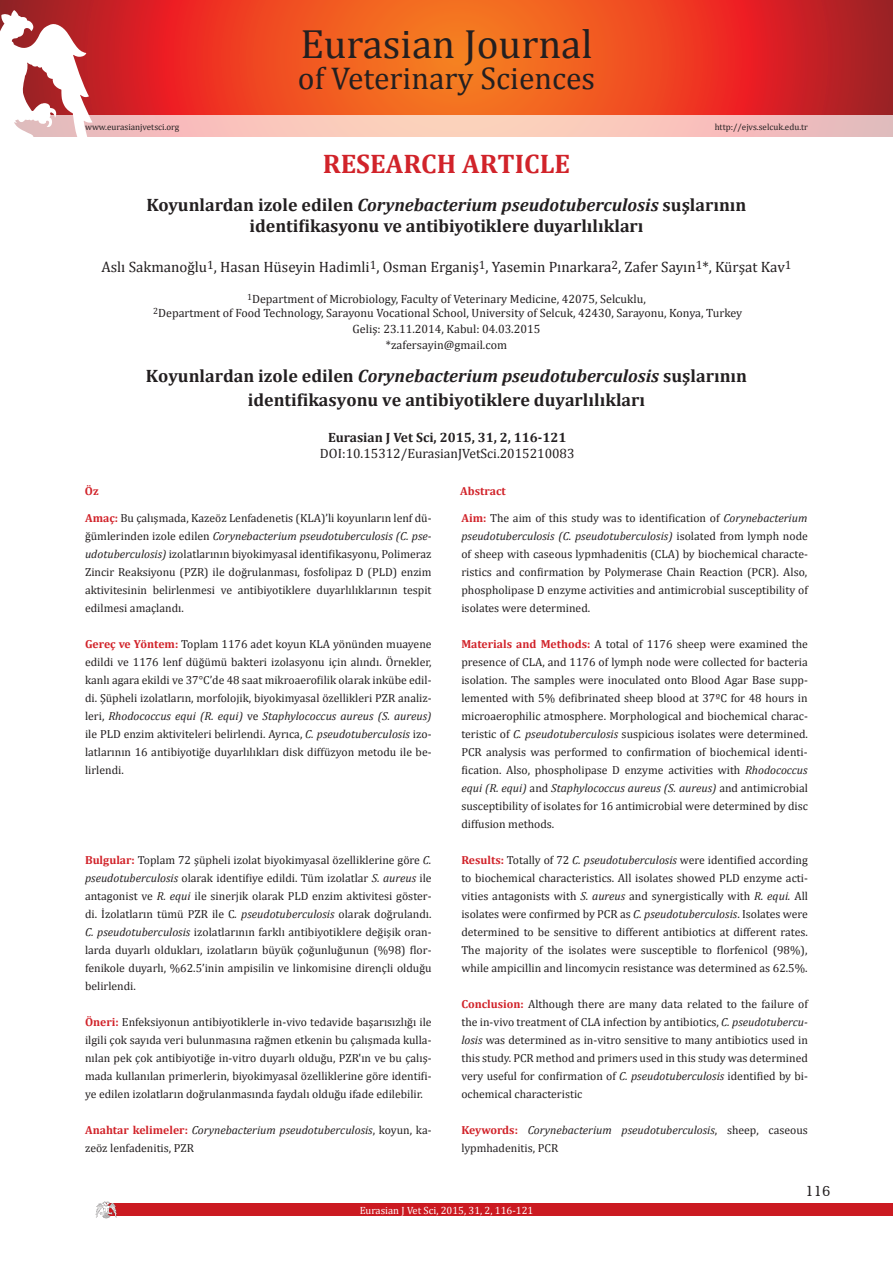
<style>
.page{position:relative;width:893px;height:1263px;background:#fff}
.page>*{position:absolute;margin:0;border:0;box-sizing:border-box;transform-origin:0 0}
.t1{font:41.1px "Cambria";color:#231f20}
.t2{font:31.65px "Cambria";color:#231f20}
.t3{font:700 27px "Cambria";color:#d1232a}
.t4{font:700 18px/21.6px "Cambria";color:#231f20;text-align:center}
.t5{font:15px "Cambria";color:#231f20}
.t6{font:15px "Humanist Slabserif 712 BT";color:#231f20}
.t7{font:13.5px/16.2px "Cambria";color:#231f20;text-align:center}
.t8{font:12px/14.4px "Cambria";color:#231f20;text-align:center}
.t9{font:11.7px/18px "Cambria";color:#231f20;text-align:justify}
.t10{font:italic 11.7px/18px "Cambria";color:#231f20}
.t11{font:700 11.7px "Cambria";color:#d1232a}
.t12{font:10.5px "Cambria";color:#fff}
.t13{font:9px "Cambria";color:#231f20}
.s1{font-style:italic}
.s2{font-weight:700}
.s3{font-weight:700;color:#d1232a}
.s4{font-weight:700;font-style:normal;color:#d1232a}
.s5{font-style:normal}
</style>
<div class="page">
<svg style="left:0;top:0;width:893px;height:115px;background:#e44422"></svg>
<div style="left:106px;top:1203px;width:787px;height:13px;background:#cb1a21"></div>
<svg style="left:0;top:10px;width:92px;height:127px"></svg>
<svg style="left:96px;top:1201px;width:21px;height:17px"></svg>
<svg style="left:0;top:115px;width:893px;height:21px;background:#f5c7bf"></svg>
<p class="t1" style="left:300px;top:19px;width:294px">Eurasian Journal</p>
<p class="t2" style="left:298px;top:60px;width:299px">of Veterinary Sciences</p>
<p class="t13" style="left:85px;top:121px;width:96px">www.eurasianjvetsci.org</p>
<p class="t13" style="left:715px;top:121px;width:95px">http://ejvs.selcuk.edu.tr</p>
<p class="t3" style="left:323px;top:145px;width:249px">RESEARCH ARTICLE</p>
<p class="t4" style="left:147px;top:193px;width:601px">Koyunlardan izole edilen <span class="s1">Corynebacterium pseudotuberculosis</span> suşlarının identifikasyonu ve antibiyotiklere duyarlılıkları</p>
<p class="t5" style="left:101px;top:258px;width:692px">Aslı Sakmanoğlu<sup>1</sup>, Hasan Hüseyin Hadimli<sup>1</sup>, Osman Erganiş<sup>1</sup>, Yasemin Pınarkara<sup>2</sup>, Zafer Sayın<sup>1</sup>*, Kürşat Kav<sup>1</sup></p>
<p class="t8" style="left:153px;top:292px;width:591px"><sup>1</sup>Department of Microbiology, Faculty of Veterinary Medicine, 42075, Selcuklu,<br><sup>2</sup>Department of Food Technology, Sarayonu Vocational School, University of Selcuk, 42430, Sarayonu, Konya, Turkey</p>
<p class="t8" style="left:353px;top:321px;width:189px;line-height:15.9px">Geliş: 23.11.2014, Kabul: 04.03.2015 *zafersayin@gmail.com</p>
<p class="t4" style="left:146px;top:364px;width:603px;line-height:23.9px">Koyunlardan izole edilen <span class="s1">Corynebacterium pseudotuberculosis</span> suşlarının identifikasyonu ve antibiyotiklere duyarlılıkları</p>
<p class="t7" style="left:320px;top:429px;width:256px"><span class="s2">Eurasian J Vet Sci, 2015, 31, 2, 116-121<br></span>DOI:10.15312/EurasianJVetSci.2015210083</p>
<p class="t11" style="left:85px;top:482px;width:15px">Öz</p>
<p class="t9" style="left:85px;top:509px;width:348px"><span class="s3">Amaç:</span> Bu çalışmada, Kazeöz Lenfadenetis (KLA)’li koyunların lenf dü&shy;ğümlerinden izole edilen <span class="s1">Corynebacterium pseudotuberculosis (C. pse&shy;udotuberculosis)</span> izolatlarının biyokimyasal identifikasyonu, Polimeraz Zincir Reaksiyonu (PZR) ile doğrulanması, fosfolipaz D (PLD) enzim aktivitesinin belirlenmesi ve antibiyotiklere duyarlılıklarının tespit edilmesi amaçlandı.</p>
<p class="t9" style="left:85px;top:635px;width:348px"><span class="s3">Gereç ve Yöntem:</span> Toplam 1176 adet koyun KLA yönünden muayene edildi ve 1176 lenf düğümü bakteri izolasyonu için alındı. Örnekler, kanlı agara ekildi ve 37°C’de 48 saat mikroaerofilik olarak inkübe edil&shy;di. Şüpheli izolatların, morfolojik, biyokimyasal özellikleri PZR analiz&shy;leri, <span class="s1">Rhodococcus equi (R. equi)</span> ve <span class="s1">Staphylococcus aureus (S. aureus) </span>ile PLD enzim aktiviteleri belirlendi. Ayrıca, <span class="s1">C. pseudotuberculosis</span> izo&shy;latlarının 16 antibiyotiğe duyarlılıkları disk diffüzyon metodu ile be&shy;lirlendi.</p>
<p class="t9" style="left:85px;top:851px;width:348px"><span class="s3">Bulgular:</span> Toplam 72 şüpheli izolat biyokimyasal özelliklerine göre <span class="s1">C. pseudotuberculosis</span> olarak identifiye edildi. Tüm izolatlar <span class="s1">S. aureus</span> ile antagonist ve <span class="s1">R. equi</span> ile sinerjik olarak PLD enzim aktivitesi göster&shy;di. İzolatların tümü PZR ile C<span class="s1">. pseudotuberculosis</span> olarak doğrulandı.<br><span class="s1">C. pseudotuberculosis</span> izolatlarının farklı antibiyotiklere değişik oran&shy;larda duyarlı oldukları, izolatların büyük çoğunluğunun (%98) flor&shy;fenikole duyarlı, %62.5’inin ampisilin ve linkomisine dirençli olduğu belirlendi.</p>
<p class="t9" style="left:85px;top:1013px;width:348px"><span class="s3">Öneri:</span> Enfeksiyonun antibiyotiklerle in-vivo tedavide başarısızlığı ile ilgili çok sayıda veri bulunmasına rağmen etkenin bu çalışmada kulla&shy;nılan pek çok antibiyotiğe in-vitro duyarlı olduğu, PZR'ın ve bu çalış&shy;mada kullanılan primerlerin, biyokimyasal özelliklerine göre identifi&shy;ye edilen izolatların doğrulanmasında faydalı olduğu ifade edilebilir.</p>
<p class="t10" style="left:85px;top:1120px;width:348px"><span class="s4">Anahtar kelimeler:</span> Corynebacterium pseudotuberculosis<span class="s5">, koyun, ka&shy;zeöz lenfadenitis, PZR</span></p>
<p class="t11" style="left:460px;top:482px;width:47px">Abstract</p>
<p class="t9" style="left:461px;top:509px;width:348px"><span class="s3">Aim:</span> The aim of this study was to identification of <span class="s1">Corynebacterium pseudotuberculosis (C. pseudotuberculosis)</span> isolated from lymph node of sheep with caseous lypmhadenitis (CLA) by biochemical characte&shy;ristics and confirmation by Polymerase Chain Reaction (PCR). Also, phospholipase D enzyme activities and antimicrobial susceptibility of isolates were determined.</p>
<p class="t9" style="left:461px;top:635px;width:348px"><span class="s3">Materials and Methods:</span> A total of 1176 sheep were examined the presence of CLA, and 1176 of lymph node were collected for bacteria isolation. The samples were inoculated onto Blood Agar Base supp&shy;lemented with 5% defibrinated sheep blood at 37ºC for 48 hours in microaerophilic atmosphere. Morphological and biochemical charac&shy;teristic of <span class="s1">C. pseudotuberculosis</span> suspicious isolates were determined.<br>PCR analysis was performed to confirmation of biochemical identi&shy;fication. Also, phospholipase D enzyme activities with <span class="s1">Rhodococcus equi (R. equi)</span> and <span class="s1">Staphylococcus aureus (S. aureus)</span> and antimicrobial susceptibility of isolates for 16 antimicrobial were determined by disc diffusion methods.</p>
<p class="t9" style="left:461px;top:851px;width:348px"><span class="s3">Results:</span> Totally of 72 <span class="s1">C. pseudotuberculosis</span> were identified according to biochemical characteristics. All isolates showed PLD enzyme acti&shy;vities antagonists with <span class="s1">S. aureus</span> and synergistically with <span class="s1">R. equi.</span> All isolates were confirmed by PCR as <span class="s1">C. pseudotuberculosis</span>. Isolates were determined to be sensitive to different antibiotics at different rates.<br>The majority of the isolates were susceptible to florfenicol (98%), while ampicillin and lincomycin resistance was determined as 62.5%.</p>
<p class="t9" style="left:461px;top:995px;width:348px"><span class="s3">Conclusion:</span> Although there are many data related to the failure of the in-vivo treatment of CLA infection by antibiotics, <span class="s1">C. pseudotubercu&shy;losis</span> was determined as in-vitro sensitive to many antibiotics used in this study. PCR method and primers used in this study was determined very useful for confirmation of <span class="s1">C. pseudotuberculosis</span> identified by bi&shy;ochemical characteristic</p>
<p class="t10" style="left:461px;top:1120px;width:348px"><span class="s4">Keywords:</span> Corynebacterium pseudotuberculosis<span class="s5">, sheep, caseous lypmhadenitis, PCR</span></p>
<p class="t6" style="left:805px;top:1181px;width:27px">116</p>
<p class="t12" style="left:360px;top:1204px;width:175px">Eurasian J Vet Sci, 2015, 31, 2, 116-121</p>
</div>
